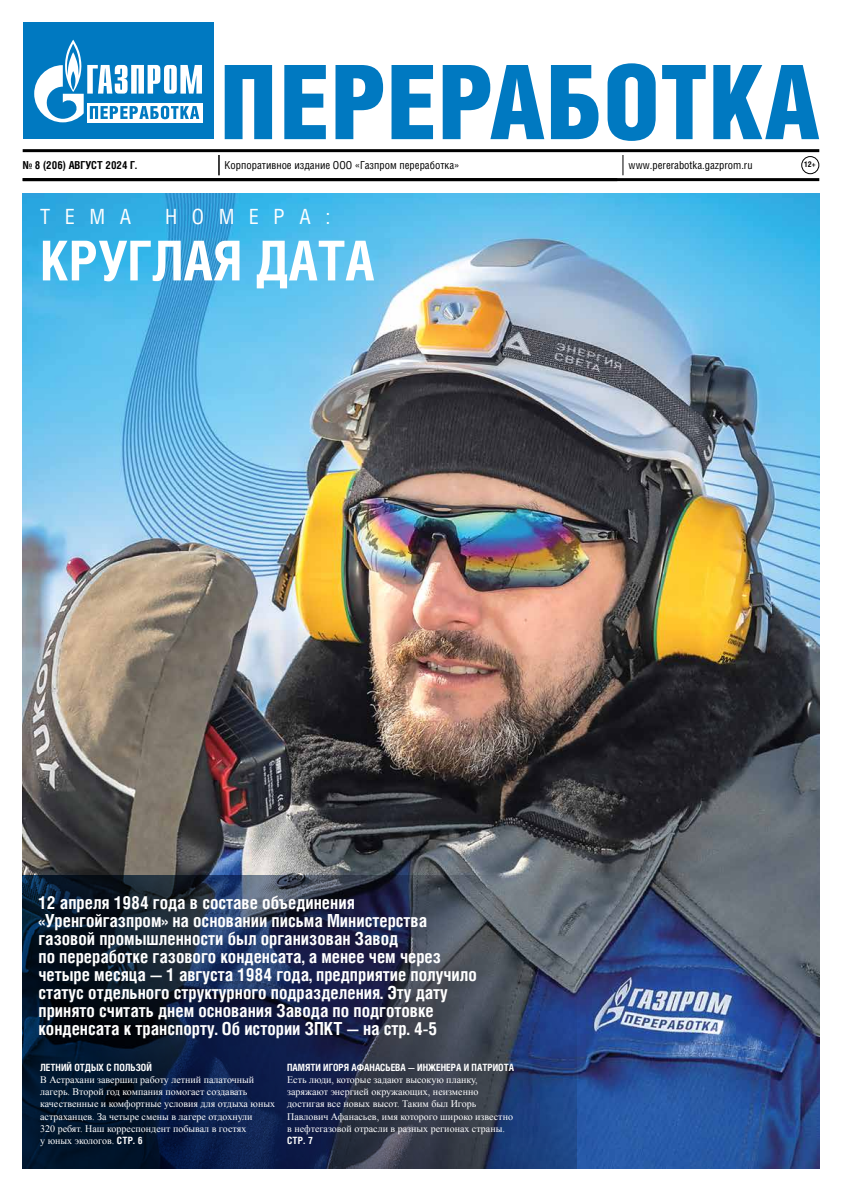
<style>
.page{position:relative;width:842px;height:1191px;background:#fff}
.page>*{position:absolute;margin:0;border:0;box-sizing:border-box;transform-origin:0 0}
.t1{font:700 condensed 55px "Helios";color:#fff}
.t2{font:condensed 21px "Helios";letter-spacing:.69em;color:#fff}
.t3{font:700 condensed 18px/18px "Helios";color:#fff}
.t4{font:condensed 11px "Helios";color:#000}
.t5{font:700 condensed 11px "Helios";color:#000}
.t6{font:10px/12.2px "Times New Roman";color:#fff}
.t7{font:700 condensed 10px "Helios";color:#fff}
.t8{font:700 condensed 7.9px "Helios";color:#000}
.s1{font-family:"Helios";font-weight:700;font-stretch:condensed}
</style>
<div class="page">
<hr style="left:23px;top:149px;width:796px;height:3px;background:#000">
<hr style="left:23px;top:178px;width:796px;height:3px;background:#000">
<svg style="left:225px;top:65px;width:47px;height:74px"></svg>
<svg style="left:284px;top:65px;width:42px;height:74px"></svg>
<svg style="left:335px;top:65px;width:48px;height:74px"></svg>
<svg style="left:391px;top:65px;width:42px;height:74px"></svg>
<svg style="left:443px;top:65px;width:101px;height:74px"></svg>
<svg style="left:551px;top:65px;width:47px;height:74px"></svg>
<svg style="left:607px;top:63px;width:49px;height:78px"></svg>
<svg style="left:662px;top:65px;width:44px;height:74px"></svg>
<svg style="left:713px;top:65px;width:106px;height:74px"></svg>
<div style="left:23px;top:23px;width:190px;height:116px;background:#0079c1"></div>
<svg style="left:34px;top:40px;width:168px;height:82px"></svg>
<img style="left:23px;top:193px;width:796px;height:975px">
<svg style="left:23px;top:875px;width:553px;height:293px;background:#202e49"></svg>
<svg style="left:219px;top:155px;width:1px;height:20px"></svg>
<svg style="left:623px;top:155px;width:1px;height:20px"></svg>
<div style="left:801px;top:156px;width:18px;height:18px;border:1px solid #000;border-radius:50%"></div>
<p class="t5" style="left:23px;top:158px;width:116px">№ 8 (206) АВГУСТ 2024 Г.</p>
<p class="t4" style="left:225px;top:158px;width:236px">Корпоративное издание ООО «Газпром переработка»</p>
<p class="t4" style="left:629px;top:158px;width:125px">www.pererabotka.gazprom.ru</p>
<p class="t8" style="left:804px;top:159px;width:13px">12+</p>
<h2 class="t2" style="left:40px;top:204px;width:92px">ТЕМА</h2>
<h2 class="t2" style="left:165px;top:204px;width:167px">НОМЕРА:</h2>
<h1 class="t1" style="left:40px;top:228px;width:336px">КРУГЛАЯ ДАТА</h1>
<p class="t3" style="left:38px;top:893px;width:440px">12 апреля 1984 года в составе объединения «Уренгойгазпром» на основании письма Министерства газовой промышленности был организован Завод<br>по переработке газового конденсата, а менее чем через четыре месяца — 1 августа 1984 года, предприятие получило статус отдельного структурного подразделения. Эту дату принято считать днем основания Завода по подготовке конденсата к транспорту. Об истории ЗПКТ — на стр. 4-5</p>
<p class="t7" style="left:40px;top:1061px;width:113px">ЛЕТНИЙ ОТДЫХ С ПОЛЬЗОЙ</p>
<p class="t6" style="left:40px;top:1073px;width:236px">В Астрахани завершил работу летний палаточный лагерь. Второй год компания помогает создавать качественные и комфортные условия для отдыха юных астраханцев. За четыре смены в лагере отдохнули<br>320 ребят. Наш корреспондент побывал в гостях<br>у юных экологов. <span class="s1">СТР. 6</span></p>
<p class="t7" style="left:287px;top:1061px;width:228px">ПАМЯТИ ИГОРЯ АФАНАСЬЕВА — ИНЖЕНЕРА И ПАТРИОТА</p>
<p class="t6" style="left:287px;top:1073px;width:227px">Есть люди, которые задают высокую планку, заряжают энергией окружающих, неизменно достигая все новых высот. Таким был Игорь Павлович Афанасьев, имя которого широко известно в нефтегазовой отрасли в разных регионах страны.</p>
<p class="t7" style="left:287px;top:1134px;width:27px">СТР. 7</p>
</div>
